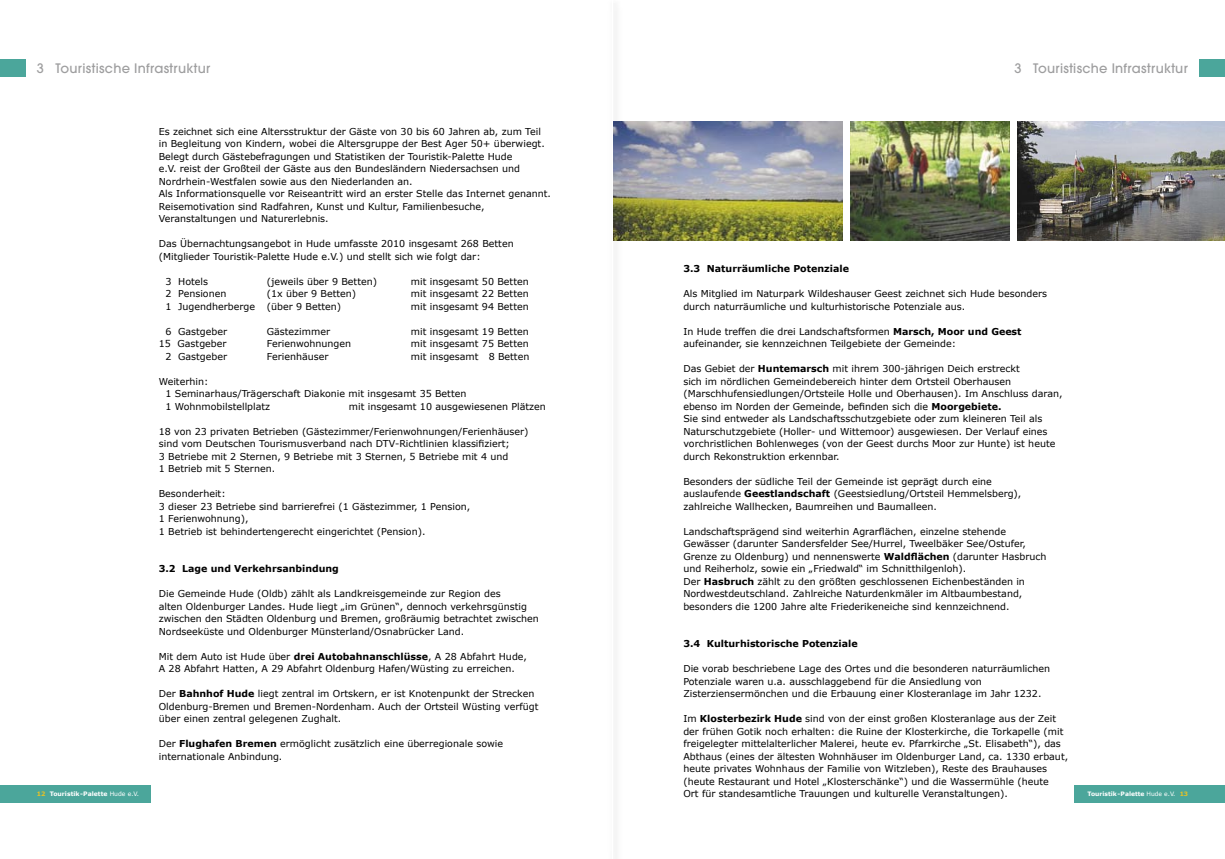
<style>
.page{position:relative;width:1225px;height:859px;background:#fff}
.page>*{position:absolute;margin:0;border:0;box-sizing:border-box;transform-origin:0 0}
.t1{font:500 13px "Avant Garde";letter-spacing:.02em;color:#9e9e9f}
.t2{font:9.5px/12.5px "Verdana";color:#000}
.t3{font:700 9.5px "Verdana";color:#000}
.t4{font:700 6.1px "Verdana";color:#fff}
.t5{font:700 6px "Verdana";color:#fff}
.s1{color:#e6c126}
.s2{font-weight:400}
.s3{font-weight:700}
</style>
<div class="page">
<div style="left:0;top:60px;width:26px;height:17px;background:#4ba69b"></div>
<div style="left:0;top:785px;width:150px;height:17px;background:#4ba69b"></div>
<div style="left:1199px;top:60px;width:26px;height:17px;background:#4ba69b"></div>
<div style="left:1074px;top:785px;width:151px;height:17px;background:#4ba69b"></div>
<img style="left:850px;top:122px;width:159px;height:119px">
<img style="left:1018px;top:122px;width:207px;height:119px">
<img style="left:613px;top:122px;width:229px;height:119px">
<h1 class="t1" style="left:37px;top:61px;width:175px">3 Touristische Infrastruktur</h1>
<p class="t4" style="left:37px;top:790px;width:104px"><span class="s1">12</span> Touristik-Palette <span class="s2">Hude e.V.</span></p>
<p class="t2" style="left:159px;top:125px;width:394px">Es zeichnet sich eine Altersstruktur der Gäste von 30 bis 60 Jahren ab, zum Teil in Begleitung von Kindern, wobei die Altersgruppe der Best Ager 50+ überwiegt.<br>Belegt durch Gästebefragungen und Statistiken der Touristik-Palette Hude<br>e.V. reist der Großteil der Gäste aus den Bundesländern Niedersachsen und Nordrhein-Westfalen sowie aus den Niederlanden an.<br>Als Informationsquelle vor Reiseantritt wird an erster Stelle das Internet genannt.<br>Reisemotivation sind Radfahren, Kunst und Kultur, Familienbesuche, Veranstaltungen und Naturerlebnis.</p>
<p class="t2" style="left:159px;top:237px;width:356px">Das Übernachtungsangebot in Hude umfasste 2010 insgesamt 268 Betten (Mitglieder Touristik-Palette Hude e.V.) und stellt sich wie folgt dar:</p>
<p class="t2" style="left:165px;top:275px;width:44px">3 Hotels</p>
<p class="t2" style="left:267px;top:275px;width:112px">(jeweils über 9 Betten)</p>
<p class="t2" style="left:411px;top:275px;width:119px">mit insgesamt 50 Betten</p>
<p class="t2" style="left:165px;top:287px;width:62px">2 Pensionen</p>
<p class="t2" style="left:267px;top:287px;width:91px">(1x über 9 Betten)</p>
<p class="t2" style="left:411px;top:287px;width:119px">mit insgesamt 22 Betten</p>
<p class="t2" style="left:165px;top:300px;width:177px">1 Jugendherberge (über 9 Betten)</p>
<p class="t2" style="left:411px;top:300px;width:119px">mit insgesamt 94 Betten</p>
<p class="t2" style="left:165px;top:325px;width:63px">6 Gastgeber</p>
<p class="t2" style="left:267px;top:325px;width:65px">Gästezimmer</p>
<p class="t2" style="left:411px;top:325px;width:119px">mit insgesamt 19 Betten</p>
<p class="t2" style="left:159px;top:337px;width:69px">15 Gastgeber</p>
<p class="t2" style="left:267px;top:337px;width:86px">Ferienwohnungen</p>
<p class="t2" style="left:411px;top:337px;width:119px">mit insgesamt 75 Betten</p>
<p class="t2" style="left:165px;top:350px;width:63px">2 Gastgeber</p>
<p class="t2" style="left:267px;top:350px;width:63px">Ferienhäuser</p>
<p class="t2" style="left:411px;top:350px;width:120px">mit insgesamt 8 Betten</p>
<p class="t2" style="left:165px;top:375px;width:302px;text-indent:-7px">Weiterhin:<br>1 Seminarhaus/Trägerschaft Diakonie mit insgesamt 35 Betten<br>1 Wohnmobilstellplatz</p>
<p class="t2" style="left:349px;top:400px;width:198px">mit insgesamt 10 ausgewiesenen Plätzen</p>
<p class="t2" style="left:159px;top:425px;width:371px">18 von 23 privaten Betrieben (Gästezimmer/Ferienwohnungen/Ferienhäuser) sind vom Deutschen Tourismusverband nach DTV-Richtlinien klassifiziert;<br>3 Betriebe mit 2 Sternen, 9 Betriebe mit 3 Sternen, 5 Betriebe mit 4 und<br>1 Betrieb mit 5 Sternen.</p>
<p class="t2" style="left:159px;top:487px;width:313px">Besonderheit:<br>3 dieser 23 Betriebe sind barrierefrei (1 Gästezimmer, 1 Pension, 1 Ferienwohnung),<br>1 Betrieb ist behindertengerecht eingerichtet (Pension).</p>
<p class="t3" style="left:159px;top:563px;width:182px">3.2 Lage und Verkehrsanbindung</p>
<p class="t2" style="left:159px;top:587px;width:381px">Die Gemeinde Hude (Oldb) zählt als Landkreisgemeinde zur Region des<br>alten Oldenburger Landes. Hude liegt „im Grünen“, dennoch verkehrsgünstig zwischen den Städten Oldenburg und Bremen, großräumig betrachtet zwischen Nordseeküste und Oldenburger Münsterland/Osnabrücker Land.</p>
<p class="t2" style="left:159px;top:650px;width:370px">Mit dem Auto ist Hude über <span class="s3">drei Autobahnanschlüsse</span>, A 28 Abfahrt Hude,<br>A 28 Abfahrt Hatten, A 29 Abfahrt Oldenburg Hafen/Wüsting zu erreichen.</p>
<p class="t2" style="left:159px;top:687px;width:381px">Der <span class="s3">Bahnhof Hude</span> liegt zentral im Ortskern, er ist Knotenpunkt der Strecken<br>Oldenburg-Bremen und Bremen-Nordenham. Auch der Ortsteil Wüsting verfügt über einen zentral gelegenen Zughalt.</p>
<p class="t2" style="left:159px;top:737px;width:346px">Der <span class="s3">Flughafen Bremen</span> ermöglicht zusätzlich eine überregionale sowie internationale Anbindung.</p>
<h1 class="t1" style="left:1014px;top:61px;width:175px">3 Touristische Infrastruktur</h1>
<p class="t3" style="left:683px;top:263px;width:167px">3.3 Naturräumliche Potenziale</p>
<p class="t2" style="left:683px;top:287px;width:365px">Als Mitglied im Naturpark Wildeshauser Geest zeichnet sich Hude besonders durch naturräumliche und kulturhistorische Potenziale aus.</p>
<p class="t2" style="left:683px;top:325px;width:340px">In Hude treffen die drei Landschaftsformen <span class="s3">Marsch, Moor und Geest </span>aufeinander, sie kennzeichnen Teilgebiete der Gemeinde:</p>
<p class="t2" style="left:683px;top:362px;width:381px">Das Gebiet der <span class="s3">Huntemarsch</span> mit ihrem 300-jährigen Deich erstreckt<br>sich im nördlichen Gemeindebereich hinter dem Ortsteil Oberhausen (Marschhufensiedlungen/Ortsteile Holle und Oberhausen). Im Anschluss daran, ebenso im Norden der Gemeinde, befinden sich die <span class="s3">Moorgebiete.<br></span>Sie sind entweder als Landschaftsschutzgebiete oder zum kleineren Teil als Naturschutzgebiete (Holler- und Wittemoor) ausgewiesen. Der Verlauf eines vorchristlichen Bohlenweges (von der Geest durchs Moor zur Hunte) ist heute durch Rekonstruktion erkennbar.</p>
<p class="t2" style="left:683px;top:475px;width:339px">Besonders der südliche Teil der Gemeinde ist geprägt durch eine auslaufende <span class="s3">Geestlandschaft</span> (Geestsiedlung/Ortsteil Hemmelsberg), zahlreiche Wallhecken, Baumreihen und Baumalleen.</p>
<p class="t2" style="left:683px;top:525px;width:365px">Landschaftsprägend sind weiterhin Agrarflächen, einzelne stehende Gewässer (darunter Sandersfelder See/Hurrel, Tweelbäker See/Ostufer, Grenze zu Oldenburg) und nennenswerte <span class="s3">Waldflächen</span> (darunter Hasbruch und Reiherholz, sowie ein „Friedwald“ im Schnitthilgenloh).<br>Der <span class="s3">Hasbruch</span> zählt zu den größten geschlossenen Eichenbeständen in Nordwestdeutschland. Zahlreiche Naturdenkmäler im Altbaumbestand, besonders die 1200 Jahre alte Friederikeneiche sind kennzeichnend.</p>
<p class="t3" style="left:683px;top:638px;width:176px">3.4 Kulturhistorische Potenziale</p>
<p class="t2" style="left:683px;top:662px;width:368px">Die vorab beschriebene Lage des Ortes und die besonderen naturräumlichen<br>Potenziale waren u.a. ausschlaggebend für die Ansiedlung von<br>Zisterziensermönchen und die Erbauung einer Klosteranlage im Jahr 1232.</p>
<p class="t2" style="left:683px;top:712px;width:386px">Im <span class="s3">Klosterbezirk Hude</span> sind von der einst großen Klosteranlage aus der Zeit der frühen Gotik noch erhalten: die Ruine der Klosterkirche, die Torkapelle (mit freigelegter mittelalterlicher Malerei, heute ev. Pfarrkirche „St. Elisabeth“), das Abthaus (eines der ältesten Wohnhäuser im Oldenburger Land, ca. 1330 erbaut, heute privates Wohnhaus der Familie von Witzleben), Reste des Brauhauses (heute Restaurant und Hotel „Klosterschänke“) und die Wassermühle (heute<br>Ort für standesamtliche Trauungen und kulturelle Veranstaltungen).</p>
<p class="t5" style="left:1087px;top:789px;width:102px">Touristik-Palette <span class="s2">Hude e.V.</span> <span class="s1">13</span></p>
</div>
